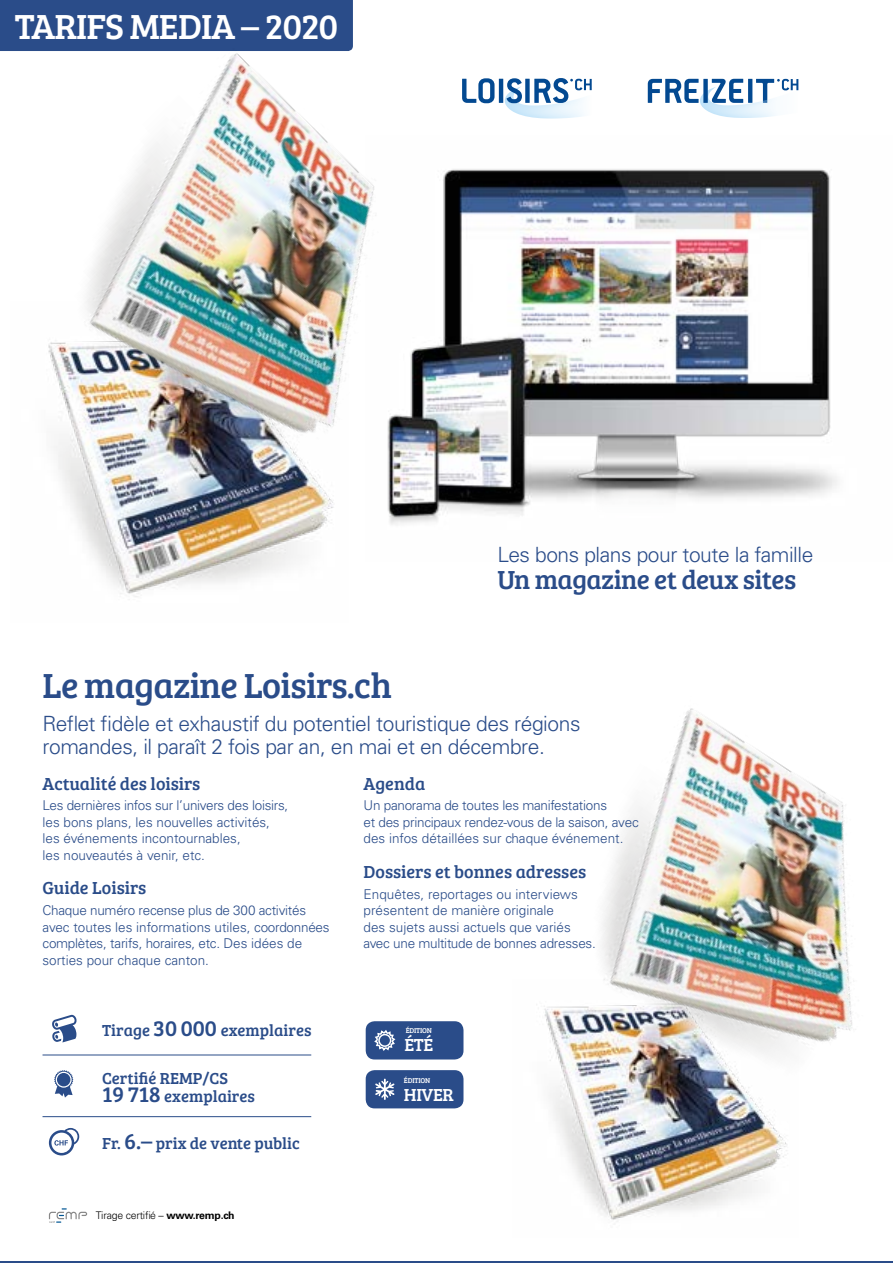
<style>
.page{position:relative;width:893px;height:1263px;background:#fff}
.page>*{position:absolute;margin:0;border:0;box-sizing:border-box;transform-origin:0 0}
.t1{font:36px "Bree Serif";letter-spacing:-.02em;color:#2a4c89}
.t2{font:36px "Bree Serif";letter-spacing:-.02em;color:#fff}
.t3{font:27px "Bree Serif";letter-spacing:-.02em;color:#2a4c89}
.t4{font:300 21px/22.5px "Univers LT Std";letter-spacing:-.02em;color:#2a4c89}
.t5{font:18px "Bree Serif";color:#2a4c89}
.t6{font:18px "Bree Serif";letter-spacing:-.02em;color:#fff}
.t7{font:16.5px/18px "Bree Serif";color:#2a4c89}
.t8{font:300 13.5px/16.5px "Univers LT Std";letter-spacing:-.02em;color:#2a4c89}
.t9{font:300 13.5px/16.5px "Univers LT Std";color:#2a4c89}
.t10{font:300 10.5px "Univers LT Std";letter-spacing:-.02em;color:#000}
.t11{font:7.2px "Bree Serif";letter-spacing:-.02em;color:#fff}
.s1{font-size:22.5px}
.s2{font-weight:700}
</style>
<div class="page">
<svg style="left:648px;top:79px;width:150px;height:39px"></svg>
<svg style="left:516px;top:78px;width:76px;height:41px"></svg>
<img style="left:516px;top:169px;width:322px;height:346px">
<img style="left:84px;top:535px;width:220px;height:62px">
<img style="left:0;top:0;width:516px;height:535px">
<hr style="left:0;top:1262px;width:893px;height:1px;background:#2a4c89">
<div style="left:366px;top:1021px;width:97px;height:38px;background:#2a4c89;border-radius:9px"></div>
<div style="left:366px;top:1070px;width:97px;height:38px;background:#2a4c89;border-radius:9px"></div>
<hr style="left:43px;top:1116px;width:268px;height:1px;background:#2a4c89">
<hr style="left:43px;top:1054px;width:268px;height:1px;background:#2a4c89">
<img style="left:566px;top:1147px;width:221px;height:75px">
<img style="left:544px;top:708px;width:310px;height:439px">
<svg style="left:52px;top:1015px;width:25px;height:27px"></svg>
<svg style="left:54px;top:1070px;width:19px;height:27px"></svg>
<div style="left:57px;top:1073px;width:13px;height:13px;background:#2a4c89;border-radius:50%"></div>
<svg style="left:49px;top:1128px;width:30px;height:27px"></svg>
<svg style="left:374px;top:1030px;width:22px;height:21px"></svg>
<svg style="left:375px;top:1079px;width:19px;height:21px"></svg>
<svg style="left:49px;top:1208px;width:38px;height:15px"></svg>
<h1 class="t2" style="left:15px;top:0;width:325px">TARIFS MEDIA – 2020</h1>
<h3 class="t4" style="left:497px;top:543px;width:317px">Les bons plans pour toute la famille</h3>
<h2 class="t3" style="left:497px;top:560px;width:300px">Un magazine et deux sites</h2>
<h1 class="t1" style="left:43px;top:659px;width:351px">Le magazine Loisirs.ch</h1>
<h3 class="t4" style="left:43px;top:712px;width:540px">Reflet fidèle et exhaustif du potentiel touristique des régions romandes, il paraît 2 fois par an, en mai et en décembre.</h3>
<h3 class="t5" style="left:43px;top:770px;width:159px">Actualité des loisirs</h3>
<p class="t9" style="left:43px;top:797px;width:247px">Les dernières infos sur l’univers des loisirs, les bons plans, les nouvelles activités, les événements incontournables,<br>les nouveautés à venir, etc.</p>
<h3 class="t5" style="left:43px;top:875px;width:105px">Guide Loisirs</h3>
<p class="t8" style="left:43px;top:902px;width:289px">Chaque numéro recense plus de 300 activités avec toutes les informations utiles, coordonnées complètes, tarifs, horaires, etc. Des idées de sorties pour chaque canton.</p>
<h3 class="t5" style="left:364px;top:770px;width:63px">Agenda</h3>
<p class="t8" style="left:364px;top:797px;width:277px">Un panorama de toutes les manifestations<br>et des principaux rendez-vous de la saison, avec des infos détaillées sur chaque événement.</p>
<h3 class="t5" style="left:364px;top:858px;width:224px">Dossiers et bonnes adresses</h3>
<p class="t9" style="left:364px;top:885px;width:234px">Enquêtes, reportages ou interviews présentent de manière originale<br>des sujets aussi actuels que variés avec une multitude de bonnes adresses.</p>
<p class="t7" style="left:102px;top:1020px;width:211px">Tirage <span class="s1">30 000</span> exemplaires</p>
<p class="t7" style="left:102px;top:1068px;width:154px">Certifié REMP/CS<br><span class="s1">19 718</span> exemplaires</p>
<p class="t7" style="left:102px;top:1134px;width:199px">Fr. <span class="s1">6.–</span> prix de vente public</p>
<p class="t10" style="left:96px;top:1209px;width:140px">Tirage certifié – <span class="s2">www.remp.ch</span></p>
<p class="t11" style="left:406px;top:1025px;width:28px">ÉDITION</p>
<h3 class="t6" style="left:404px;top:1031px;width:30px">ÉTÉ</h3>
<p class="t11" style="left:404px;top:1076px;width:28px">ÉDITION</p>
<h3 class="t6" style="left:404px;top:1081px;width:51px">HIVER</h3>
</div>
